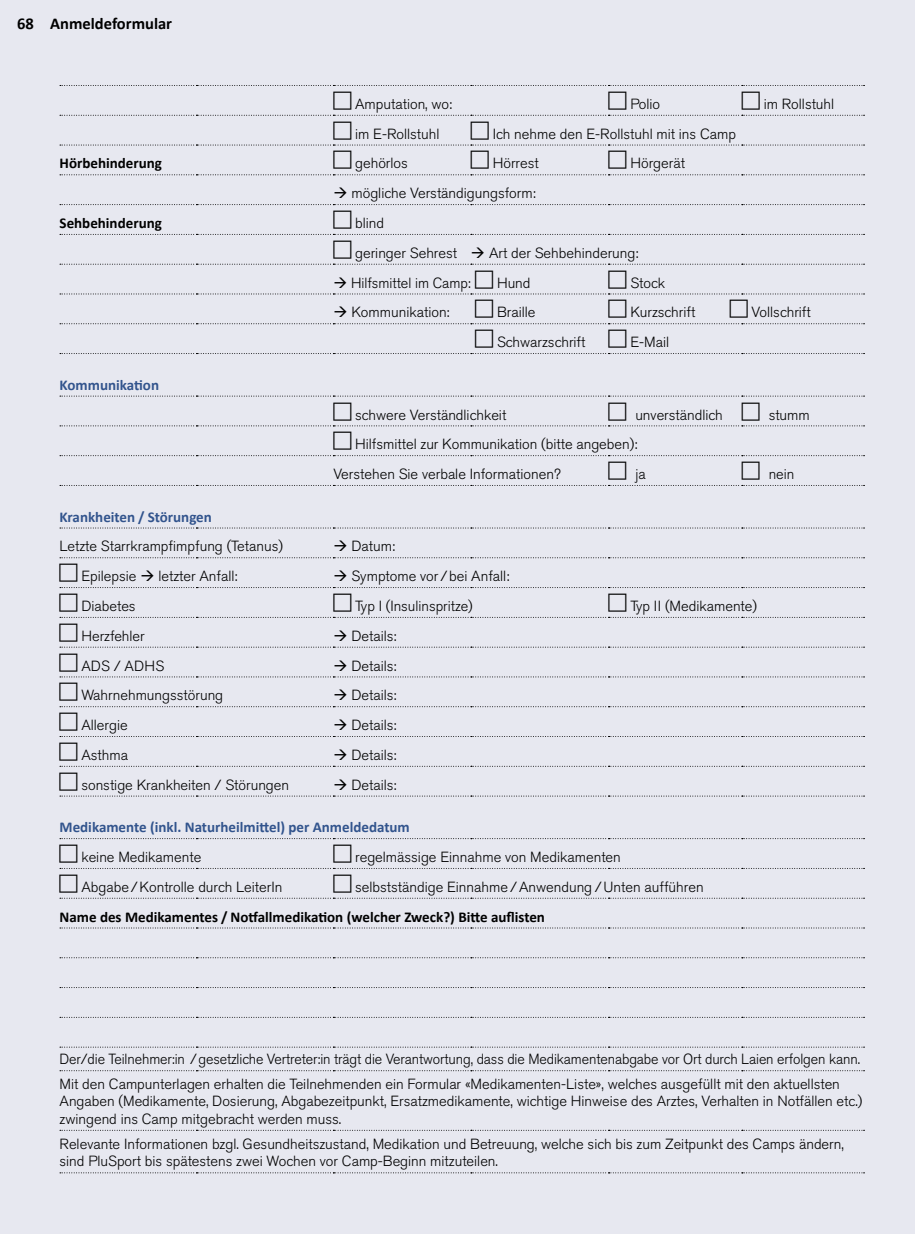
<style>
.page{position:relative;width:915px;height:1234px;background:#fff}
.page>*{position:absolute;margin:0;border:0;box-sizing:border-box;transform-origin:0 0}
.t1{font:700 16.5px "Calibri";color:#000}
.t2{font:700 15px "Calibri";color:#000}
.t3{font:700 15px "Calibri";color:#32548d}
.t4{font:300 14.7px/29.7px "Akzidenz Grotesk BE";color:#000}
</style>
<div class="page">
<div style="left:0;top:0;width:914px;height:1233px;background:#e7e8f0"></div>
<svg style="left:60px;top:1172px;width:804px;height:1px"></svg>
<svg style="left:60px;top:1046px;width:804px;height:1px"></svg>
<svg style="left:60px;top:1070px;width:804px;height:1px"></svg>
<svg style="left:60px;top:1129px;width:804px;height:1px"></svg>
<svg style="left:60px;top:353px;width:804px;height:1px"></svg>
<svg style="left:60px;top:395px;width:804px;height:1px"></svg>
<svg style="left:60px;top:527px;width:804px;height:1px"></svg>
<svg style="left:60px;top:927px;width:804px;height:1px"></svg>
<svg style="left:60px;top:957px;width:804px;height:1px"></svg>
<svg style="left:60px;top:1016px;width:804px;height:1px"></svg>
<svg style="left:60px;top:485px;width:804px;height:1px"></svg>
<svg style="left:60px;top:85px;width:804px;height:1px"></svg>
<svg style="left:60px;top:115px;width:804px;height:1px"></svg>
<svg style="left:60px;top:145px;width:804px;height:30px"></svg>
<svg style="left:60px;top:204px;width:804px;height:2px"></svg>
<svg style="left:60px;top:234px;width:804px;height:1px"></svg>
<svg style="left:60px;top:264px;width:804px;height:30px"></svg>
<svg style="left:60px;top:323px;width:804px;height:2px"></svg>
<svg style="left:60px;top:425px;width:804px;height:32px"></svg>
<svg style="left:60px;top:557px;width:804px;height:2px"></svg>
<svg style="left:60px;top:587px;width:804px;height:2px"></svg>
<svg style="left:60px;top:617px;width:804px;height:61px"></svg>
<svg style="left:60px;top:706px;width:804px;height:2px"></svg>
<svg style="left:60px;top:736px;width:804px;height:60px"></svg>
<svg style="left:60px;top:838px;width:804px;height:30px"></svg>
<svg style="left:60px;top:897px;width:804px;height:1px"></svg>
<p class="t1" style="left:17px;top:13px;width:156px">68 Anmeldeformular</p>
<p class="t4" style="left:355px;top:89px;width:99px">Amputation, wo:</p>
<p class="t4" style="left:630px;top:89px;width:31px">Polio</p>
<p class="t4" style="left:763px;top:89px;width:72px">im Rollstuhl</p>
<p class="t4" style="left:355px;top:119px;width:86px">im E-Rollstuhl</p>
<p class="t4" style="left:492px;top:119px;width:245px">Ich nehme den E-Rollstuhl mit ins Camp</p>
<p class="t2" style="left:60px;top:154px;width:104px">Hörbehinderung</p>
<p class="t4" style="left:355px;top:149px;width:54px">gehörlos</p>
<p class="t4" style="left:492px;top:149px;width:48px">Hörrest</p>
<p class="t4" style="left:630px;top:149px;width:56px">Hörgerät</p>
<p class="t4" style="left:333px;top:178px;width:204px">→ mögliche Verständigungsform:</p>
<p class="t2" style="left:60px;top:213px;width:104px">Sehbehinderung</p>
<p class="t4" style="left:355px;top:208px;width:285px">blind<br>geringer Sehrest → Art der Sehbehinderung:</p>
<p class="t4" style="left:333px;top:268px;width:139px">→ Hilfsmittel im Camp:</p>
<p class="t4" style="left:497px;top:268px;width:35px">Hund</p>
<p class="t4" style="left:630px;top:268px;width:36px">Stock</p>
<p class="t4" style="left:333px;top:298px;width:118px">→ Kommunikation:</p>
<p class="t4" style="left:497px;top:298px;width:40px">Braille</p>
<p class="t4" style="left:630px;top:298px;width:66px">Kurzschrift</p>
<p class="t4" style="left:751px;top:298px;width:61px">Vollschrift</p>
<p class="t4" style="left:497px;top:327px;width:90px">Schwarzschrift</p>
<p class="t4" style="left:630px;top:327px;width:40px">E-Mail</p>
<p class="t3" style="left:60px;top:375px;width:101px">Kommunikation</p>
<p class="t4" style="left:355px;top:400px;width:152px">schwere Verständlichkeit</p>
<p class="t4" style="left:635px;top:400px;width:89px">unverständlich</p>
<p class="t4" style="left:768px;top:400px;width:43px">stumm</p>
<p class="t4" style="left:333px;top:429px;width:305px;text-indent:22px">Hilfsmittel zur Kommunikation (bitte angeben):<br>Verstehen Sie verbale Informationen?</p>
<p class="t4" style="left:635px;top:459px;width:12px">ja</p>
<p class="t4" style="left:768px;top:459px;width:27px">nein</p>
<p class="t3" style="left:60px;top:507px;width:154px">Krankheiten / Störungen</p>
<p class="t4" style="left:60px;top:531px;width:225px">Letzte Starrkrampfimpfung (Tetanus)</p>
<p class="t4" style="left:333px;top:531px;width:63px">→ Datum:</p>
<p class="t4" style="left:81px;top:561px;width:158px">Epilepsie → letzter Anfall:</p>
<p class="t4" style="left:333px;top:561px;width:177px">→ Symptome vor /bei Anfall:</p>
<p class="t4" style="left:81px;top:591px;width:56px">Diabetes</p>
<p class="t4" style="left:355px;top:591px;width:119px">Typ I (Insulinspritze)</p>
<p class="t4" style="left:630px;top:591px;width:128px">Typ II (Medikamente)</p>
<p class="t4" style="left:81px;top:621px;width:65px">Herzfehler</p>
<p class="t4" style="left:333px;top:621px;width:65px">→ Details:</p>
<p class="t4" style="left:81px;top:650px;width:84px">ADS / ADHS</p>
<p class="t4" style="left:333px;top:650px;width:65px">→ Details:</p>
<p class="t4" style="left:81px;top:680px;width:143px">Wahrnehmungsstörung</p>
<p class="t4" style="left:333px;top:680px;width:65px">→ Details:</p>
<p class="t4" style="left:81px;top:710px;width:48px">Allergie</p>
<p class="t4" style="left:333px;top:710px;width:65px">→ Details:</p>
<p class="t4" style="left:81px;top:740px;width:48px">Asthma</p>
<p class="t4" style="left:333px;top:740px;width:65px">→ Details:</p>
<p class="t4" style="left:81px;top:769px;width:209px">sonstige Krankheiten / Störungen</p>
<p class="t4" style="left:333px;top:769px;width:65px">→ Details:</p>
<p class="t3" style="left:60px;top:817px;width:351px">Medikamente (inkl. Naturheilmittel) per Anmeldedatum</p>
<p class="t4" style="left:81px;top:842px;width:121px">keine Medikamente</p>
<p class="t4" style="left:355px;top:842px;width:267px">regelmässige Einnahme von Medikamenten</p>
<p class="t4" style="left:81px;top:872px;width:202px">Abgabe/Kontrolle durch LeiterIn</p>
<p class="t4" style="left:355px;top:872px;width:350px">selbstständige Einnahme /Anwendung /Unten aufführen</p>
<p class="t2" style="left:60px;top:906px;width:487px">Name des Medikamentes / Notfallmedikation (welcher Zweck?) Bitte auflisten</p>
<p class="t4" style="left:60px;top:1047px;width:801px;line-height:24.5px">Der/die Teilnehmer:in /gesetzliche Vertreter:in trägt die Verantwortung, dass die Medikamentenabgabe vor Ort durch Laien erfolgen kann.<br>Mit den Campunterlagen erhalten die Teilnehmenden ein Formular «Medikamenten-Liste», welches ausgefüllt mit den aktuellsten</p>
<p class="t4" style="left:60px;top:1092px;width:804px;line-height:17.5px">Angaben (Medikamente, Dosierung, Abgabezeitpunkt, Ersatzmedikamente, wichtige Hinweise des Arztes, Verhalten in Notfällen etc.) zwingend ins Camp mitgebracht werden muss.</p>
<p class="t4" style="left:60px;top:1134px;width:785px;line-height:17.5px">Relevante Informationen bzgl. Gesundheitszustand, Medikation und Betreuung, welche sich bis zum Zeitpunkt des Camps ändern, sind PluSport bis spätestens zwei Wochen vor Camp-Beginn mitzuteilen.</p>
</div>
